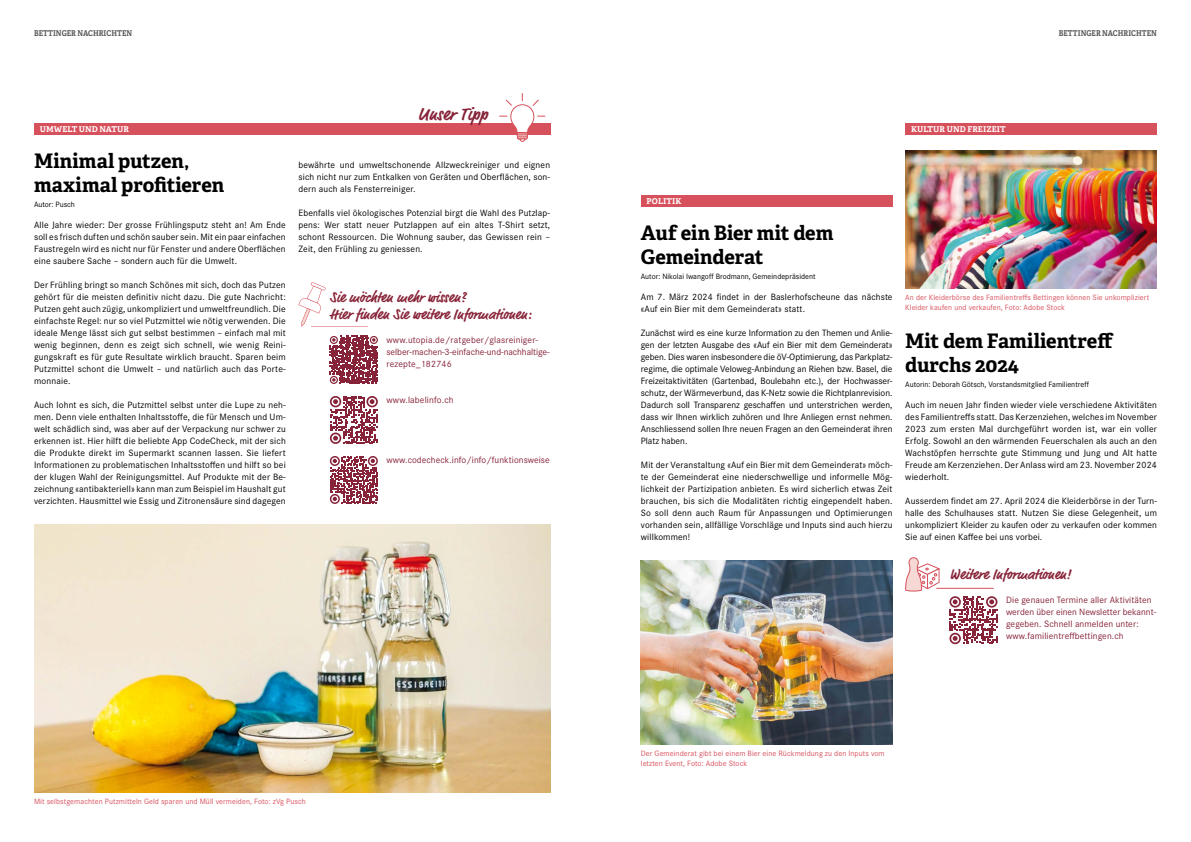
<style>
.page{position:relative;width:1191px;height:842px;background:#fff}
.page>*{position:absolute;margin:0;border:0;box-sizing:border-box;transform-origin:0 0}
.t1{font:700 20px/24px "Adelle";letter-spacing:-.005em;color:#000}
.t2{font:700 18.5px "Market Pro";letter-spacing:.01em;color:#872338}
.t3{font:700 15px/17px "Market Pro";letter-spacing:.01em;color:#872338}
.t4{font:9.5px/12px "Corporate S";letter-spacing:.015em;color:#000;text-align:justify}
.t5{font:9.5px/12px "Corporate S";letter-spacing:.01em;color:#872338}
.t6{font:8px/10px "Corporate S";letter-spacing:.01em;color:#d7515d}
.t7{font:8px "Corporate S";color:#000}
.t8{font:700 8px "Adelle";letter-spacing:.01em;color:#58585a;scale:.87 1}
.t9{font:700 8px "Adelle";letter-spacing:.01em;color:#fff}
</style>
<div class="page">
<div style="left:905px;top:123px;width:252px;height:12px;background:#d7515d"></div>
<div style="left:641px;top:195px;width:251px;height:12px;background:#d7515d"></div>
<div style="left:34px;top:123px;width:516px;height:12px;background:#d7515d"></div>
<img style="left:641px;top:560px;width:251px;height:184px">
<img style="left:905px;top:150px;width:252px;height:138px">
<svg style="left:949px;top:596px;width:48px;height:48px"></svg>
<hr style="left:936px;top:588px;width:57px;height:1px;background:#d7515d">
<svg style="left:905px;top:557px;width:35px;height:34px"></svg>
<hr style="left:311px;top:326px;width:57px;height:1px;background:#d7515d">
<svg style="left:298px;top:282px;width:27px;height:45px"></svg>
<svg style="left:330px;top:336px;width:48px;height:48px"></svg>
<svg style="left:330px;top:396px;width:48px;height:48px"></svg>
<svg style="left:330px;top:456px;width:48px;height:48px"></svg>
<img style="left:34px;top:524px;width:516px;height:268px">
<svg style="left:499px;top:93px;width:47px;height:49px"></svg>
<p class="t8" style="left:34px;top:28px;width:114px">BETTINGER NACHRICHTEN</p>
<p class="t8" style="left:1058px;top:28px;width:114px">BETTINGER NACHRICHTEN</p>
<p class="t9" style="left:40px;top:124px;width:91px">UMWELT UND NATUR</p>
<h1 class="t1" style="left:34px;top:149px;width:192px">Minimal putzen, maximal profitieren</h1>
<p class="t7" style="left:34px;top:199px;width:42px">Autor: Pusch</p>
<p class="t4" style="left:34px;top:219px;width:253px">Alle Jahre wieder: Der grosse Frühlingsputz steht an! Am Ende soll es frisch duften und schön sauber sein. Mit ein paar einfachen Faustregeln wird es nicht nur für Fenster und andere Oberflächen eine saubere Sache – sondern auch für die Umwelt.</p>
<p class="t4" style="left:34px;top:278px;width:253px">Der Frühling bringt so manch Schönes mit sich, doch das Putzen gehört für die meisten definitiv nicht dazu. Die gute Nachricht:<br>Putzen geht auch zügig, unkompliziert und umweltfreundlich. Die einfachste Regel: nur so viel Putzmittel wie nötig verwenden. Die ideale Menge lässt sich gut selbst bestimmen – einfach mal mit wenig beginnen, denn es zeigt sich schnell, wie wenig Reini&shy;gungskraft es für gute Resultate wirklich braucht. Sparen beim Putzmittel schont die Umwelt – und natürlich auch das Porte&shy;monnaie.</p>
<p class="t4" style="left:34px;top:398px;width:253px">Auch lohnt es sich, die Putzmittel selbst unter die Lupe zu neh&shy;men. Denn viele enthalten Inhaltsstoffe, die für Mensch und Um&shy;welt schädlich sind, was aber auf der Verpackung nur schwer zu erkennen ist. Hier hilft die beliebte App CodeCheck, mit der sich die Produkte direkt im Supermarkt scannen lassen. Sie liefert Informationen zu problematischen Inhaltsstoffen und hilft so bei der klugen Wahl der Reinigungsmittel. Auf Produkte mit der Be&shy;zeichnung «antibakteriell» kann man zum Beispiel im Haushalt gut verzichten. Hausmittel wie Essig und Zitronensäure sind dagegen</p>
<h2 class="t2" style="left:418px;top:101px;width:72px">Unser Tipp</h2>
<p class="t4" style="left:298px;top:158px;width:253px">bewährte und umweltschonende Allzweckreiniger und eignen sich nicht nur zum Entkalken von Geräten und Oberflächen, son&shy;dern auch als Fensterreiniger.</p>
<p class="t4" style="left:298px;top:206px;width:253px">Ebenfalls viel ökologisches Potenzial birgt die Wahl des Putzlap&shy;pens: Wer statt neuer Putzlappen auf ein altes T-Shirt setzt, schont Ressourcen. Die Wohnung sauber, das Gewissen rein – Zeit, den Frühling zu geniessen.</p>
<h3 class="t3" style="left:330px;top:289px;width:203px">Sie möchten mehr wissen?<br>Hier finden Sie weitere Informationen:</h3>
<p class="t5" style="left:386px;top:333px;width:165px">www.utopia.de/ratgeber/glasreiniger&shy;selber-machen-3-einfache-und-nachhaltige&shy;rezepte_182746</p>
<p class="t5" style="left:386px;top:393px;width:69px">www.labelinfo.ch</p>
<p class="t5" style="left:386px;top:453px;width:165px">www.codecheck.info/info/funktionsweise</p>
<p class="t6" style="left:34px;top:796px;width:273px">Mit selbstgemachten Putzmitteln Geld sparen und Müll vermeiden, Foto: zVg Pusch</p>
<p class="t9" style="left:911px;top:124px;width:96px">KULTUR UND FREIZEIT</p>
<p class="t9" style="left:646px;top:196px;width:36px">POLITIK</p>
<h1 class="t1" style="left:641px;top:221px;width:194px">Auf ein Bier mit dem<br>Gemeinderat</h1>
<p class="t7" style="left:641px;top:271px;width:176px">Autor: Nikolai Iwangoff Brodmann, Gemeindepräsident</p>
<p class="t4" style="left:641px;top:291px;width:253px">Am 7. März 2024 findet in der Baslerhofscheune das nächste «Auf ein Bier mit dem Gemeinderat» statt.</p>
<p class="t4" style="left:641px;top:326px;width:253px">Zunächst wird es eine kurze Information zu den Themen und Anlie&shy;gen der letzten Ausgabe des «Auf ein Bier mit dem Gemeinderat» geben. Dies waren insbesondere die öV-Optimierung, das Parkplatz&shy;regime, die optimale Veloweg-Anbindung an Riehen bzw. Basel, die Freizeitaktivitäten (Gartenbad, Boulebahn etc.), der Hochwasser&shy;schutz, der Wärmeverbund, das K-Netz sowie die Richtplanrevision.<br>Dadurch soll Transparenz geschaffen und unterstrichen werden, dass wir Ihnen wirklich zuhören und Ihre Anliegen ernst nehmen.<br>Anschliessend sollen Ihre neuen Fragen an den Gemeinderat ihren Platz haben.</p>
<p class="t4" style="left:641px;top:458px;width:253px">Mit der Veranstaltung «Auf ein Bier mit dem Gemeinderat» möch&shy;te der Gemeinderat eine niederschwellige und informelle Mög&shy;lichkeit der Partizipation anbieten. Es wird sicherlich etwas Zeit brauchen, bis sich die Modalitäten richtig eingependelt haben.<br>So soll denn auch Raum für Anpassungen und Optimierungen vorhanden sein, allfällige Vorschläge und Inputs sind auch hierzu willkommen!</p>
<p class="t6" style="left:905px;top:292px;width:245px">An der Kleiderbörse des Familientreffs Bettingen können Sie unkompliziert<br>Kleider kaufen und verkaufen, Foto: Adobe Stock</p>
<h1 class="t1" style="left:905px;top:329px;width:210px">Mit dem Familientreff durchs 2024</h1>
<p class="t7" style="left:905px;top:379px;width:185px">Autorin: Deborah Götsch, Vorstandsmitglied Familientreff</p>
<p class="t4" style="left:905px;top:399px;width:253px">Auch im neuen Jahr finden wieder viele verschiedene Aktivitäten des Familientreffs statt. Das Kerzenziehen, welches im November 2023 zum ersten Mal durchgeführt worden ist, war ein voller Erfolg. Sowohl an den wärmenden Feuerschalen als auch an den Wachstöpfen herrschte gute Stimmung und Jung und Alt hatte Freude am Kerzenziehen. Der Anlass wird am 23. November 2024 wiederholt.</p>
<p class="t4" style="left:905px;top:494px;width:253px">Ausserdem findet am 27. April 2024 die Kleiderbörse in der Turn&shy;halle des Schulhauses statt. Nutzen Sie diese Gelegenheit, um unkompliziert Kleider zu kaufen oder zu verkaufen oder kommen Sie auf einen Kaffee bei uns vorbei.</p>
<h3 class="t3" style="left:949px;top:566px;width:123px">Weitere Informationen!</h3>
<p class="t5" style="left:1006px;top:593px;width:152px">Die genauen Termine aller Aktivitäten werden über einen Newsletter bekannt&shy;gegeben. Schnell anmelden unter: www.familientreffbettingen.ch</p>
<p class="t6" style="left:641px;top:748px;width:245px">Der Gemeinderat gibt bei einem Bier eine Rückmeldung zu den Inputs vom letzten Event, Foto: Adobe Stock</p>
</div>
